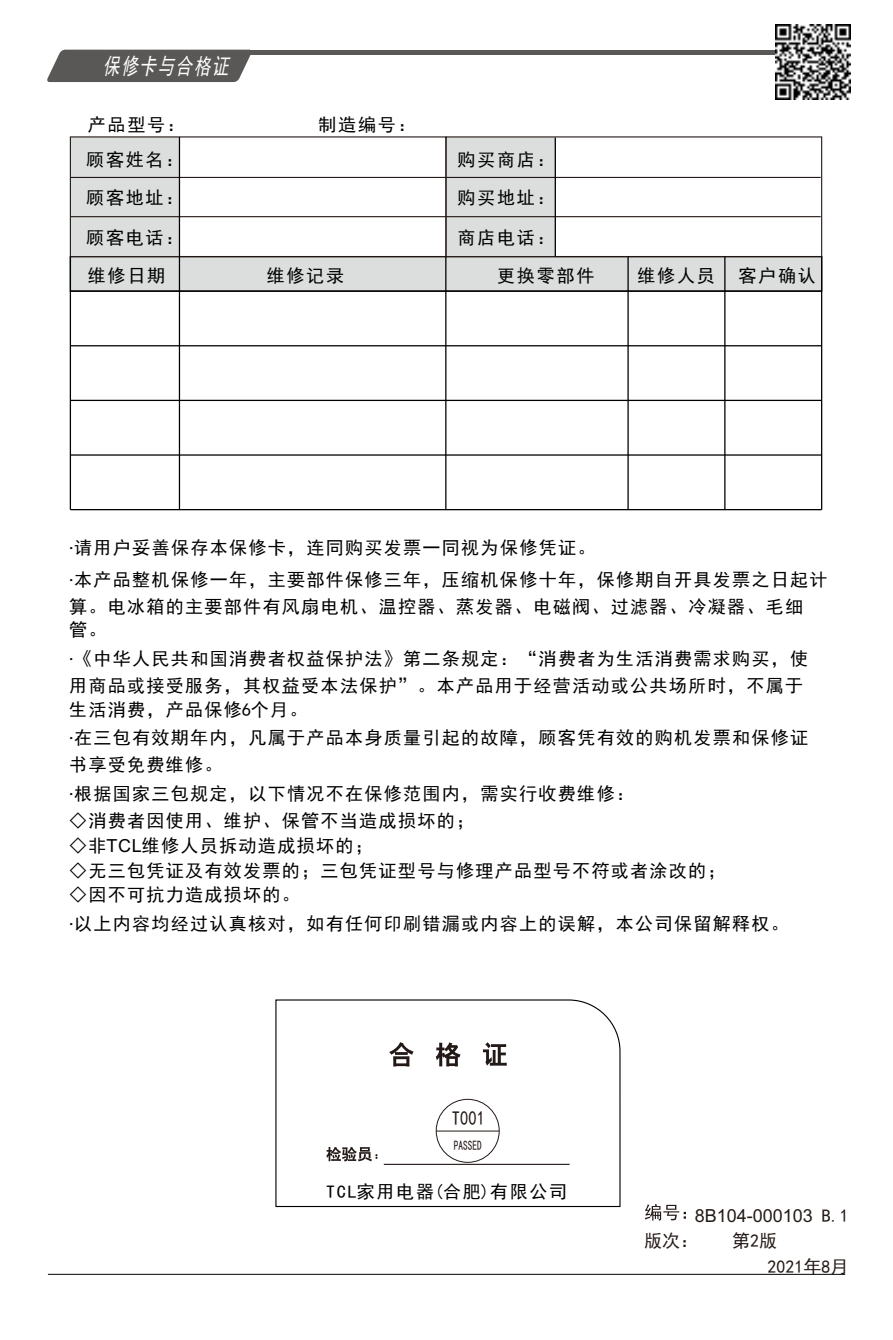
<style>
.page{position:relative;width:893px;height:1340px;background:#fff}
.page>*{position:absolute;margin:0;border:0;box-sizing:border-box;transform-origin:0 0}
.t1{font:italic 22.5px "Sim Hei";color:#fff;scale:.73 1}
.t2{font:19.8px "Sim Hei";color:#231916;scale:.84 1}
.t3{font:18px/28.6px "Sim Hei";letter-spacing:.075em;color:#000}
.t4{font:18px/37.6px "Sim Hei";letter-spacing:.1em;color:#000}
.t5{font:18px "Arial";color:#231916}
.t6{font:18px/25.2px "Sim Hei";color:#231916}
.t7{font:13.5px "Sim Hei";color:#231916;scale:.69 1}
.s1{font-family:"Microsoft Ya Hei"}
.s2{font-family:"Arial"}
.s3{font-family:"Sim Hei"}
</style>
<div class="page">
<hr style="left:233px;top:50px;width:612px;height:4px;background:#595857">
<svg style="left:47px;top:50px;width:205px;height:32px;background:#636262"></svg>
<hr style="left:48px;top:1273px;width:797px;height:1px;background:#000">
<div style="left:69px;top:255px;width:754px;height:37px;background:#dcdddd"></div>
<div style="left:70px;top:137px;width:109px;height:119px;background:#dcdddd"></div>
<div style="left:70px;top:136px;width:376px;height:121px;border:1px solid #231916"></div>
<div style="left:446px;top:137px;width:109px;height:119px;background:#dcdddd"></div>
<hr style="left:70px;top:177px;width:751px;height:1px;background:#231916">
<hr style="left:70px;top:216px;width:751px;height:1px;background:#231916">
<div style="left:446px;top:136px;width:376px;height:121px;border:1px solid #231916"></div>
<hr style="left:70px;top:256px;width:1px;height:253px;background:#000">
<hr style="left:821px;top:256px;width:1px;height:253px;background:#000">
<hr style="left:627px;top:256px;width:2px;height:253px;background:#000">
<hr style="left:724px;top:256px;width:1px;height:253px;background:#000">
<hr style="left:445px;top:256px;width:1px;height:253px;background:#000">
<hr style="left:179px;top:137px;width:1px;height:372px;background:#000">
<hr style="left:70px;top:509px;width:752px;height:1px;background:#000">
<hr style="left:70px;top:290px;width:752px;height:2px;background:#000">
<hr style="left:70px;top:345px;width:752px;height:1px;background:#000">
<hr style="left:70px;top:400px;width:752px;height:1px;background:#000">
<hr style="left:70px;top:454px;width:752px;height:1px;background:#000">
<hr style="left:555px;top:138px;width:1px;height:118px;background:#000">
<svg style="left:275px;top:999px;width:346px;height:208px"></svg>
<svg style="left:389px;top:1042px;width:118px;height:24px"></svg>
<svg style="left:326px;top:1146px;width:52px;height:15px"></svg>
<hr style="left:384px;top:1163px;width:186px;height:1px;background:#231916">
<div style="left:436px;top:1098px;width:64px;height:64px;border:1px solid #231916;border-radius:50%"></div>
<hr style="left:436px;top:1130px;width:63px;height:1px;background:#231916">
<svg style="left:645px;top:1204px;width:41px;height:16px"></svg>
<img style="left:776px;top:25px;width:74px;height:74px">
<p class="t1" style="left:103px;top:55px;width:179px">保修卡与合格证</p>
<p class="t3" style="left:88px;top:110px;width:99px">产品型号：</p>
<p class="t3" style="left:318px;top:110px;width:99px">制造编号：</p>
<p class="t4" style="left:86px;top:141px;width:99px">顾客姓名：顾客地址：</p>
<p class="t3" style="left:86px;top:224px;width:99px">顾客电话：</p>
<p class="t4" style="left:457px;top:141px;width:99px">购买商店：购买地址：</p>
<p class="t3" style="left:457px;top:223px;width:99px">商店电话：</p>
<p class="t3" style="left:88px;top:262px;width:79px">维修日期</p>
<p class="t3" style="left:267px;top:262px;width:79px">维修记录</p>
<p class="t3" style="left:497px;top:262px;width:99px">更换零部件</p>
<p class="t3" style="left:637px;top:262px;width:79px">维修人员</p>
<p class="t3" style="left:738px;top:262px;width:79px">客户确认</p>
<p class="t3" style="left:69px;top:532px;width:760px;line-height:31.5px"><span class="s1">·</span>请用户妥善保存本保修卡，连同购买发票一同视为保修凭证。<br><span class="s1">·</span>本产品整机保修一年，主要部件保修三年，压缩机保修十年，保修期自开具发票之日起计</p>
<p class="t3" style="left:69px;top:594px;width:735px;line-height:23.8px">算。电冰箱的主要部件有风扇电机、温控器、蒸发器、电磁阀、过滤器、冷凝器、毛细管。</p>
<p class="t3" style="left:69px;top:645px;width:741px;line-height:26.8px"><span class="s1">·</span>《中华人民共和国消费者权益保护法》第二条规定：“消费者为生活消费需求购买，使用商品或接受服务，其权益受本法保护”。本产品用于经营活动或公共场所时，不属于</p>
<p class="t3" style="left:69px;top:695px;width:741px">生活消费，产品保修6个月。<br><span class="s1">·</span>在三包有效期年内，凡属于产品本身质量引起的故障，顾客凭有效的购机发票和保修证</p>
<p class="t3" style="left:69px;top:750px;width:566px">书享受免费维修。<br><span class="s1">·</span>根据国家三包规定，以下情况不在保修范围内，需实行收费维修：</p>
<p class="t3" style="left:69px;top:807px;width:658px;line-height:25.2px">◇消费者因使用、维护、保管不当造成损坏的；<br>◇非<span class="s2">TCL</span>维修人员拆动造成损坏的；<br>◇无三包凭证及有效发票的；三包凭证型号与修理产品型号不符或者涂改的；</p>
<p class="t3" style="left:69px;top:880px;width:721px">◇因不可抗力造成损坏的。<br><span class="s1">·</span>以上内容均经过认真核对，如有任何印刷错漏或内容上的误解，本公司保留解释权。</p>
<p class="t2" style="left:452px;top:1108px;width:41px">T001</p>
<p class="t7" style="left:454px;top:1138px;width:42px">PASSED</p>
<p class="t4" style="left:326px;top:1172px;width:243px">TCL家用电器(合肥)有限公司</p>
<p class="t6" style="left:644px;top:1227px;width:55px">版次：</p>
<p class="t5" style="left:695px;top:1208px;width:156px">8B104-000103 <span class="s3">B.1</span></p>
<p class="t6" style="left:767px;top:1228px;width:82px;text-indent:-35px">第2版<br>2021年8月</p>
</div>
